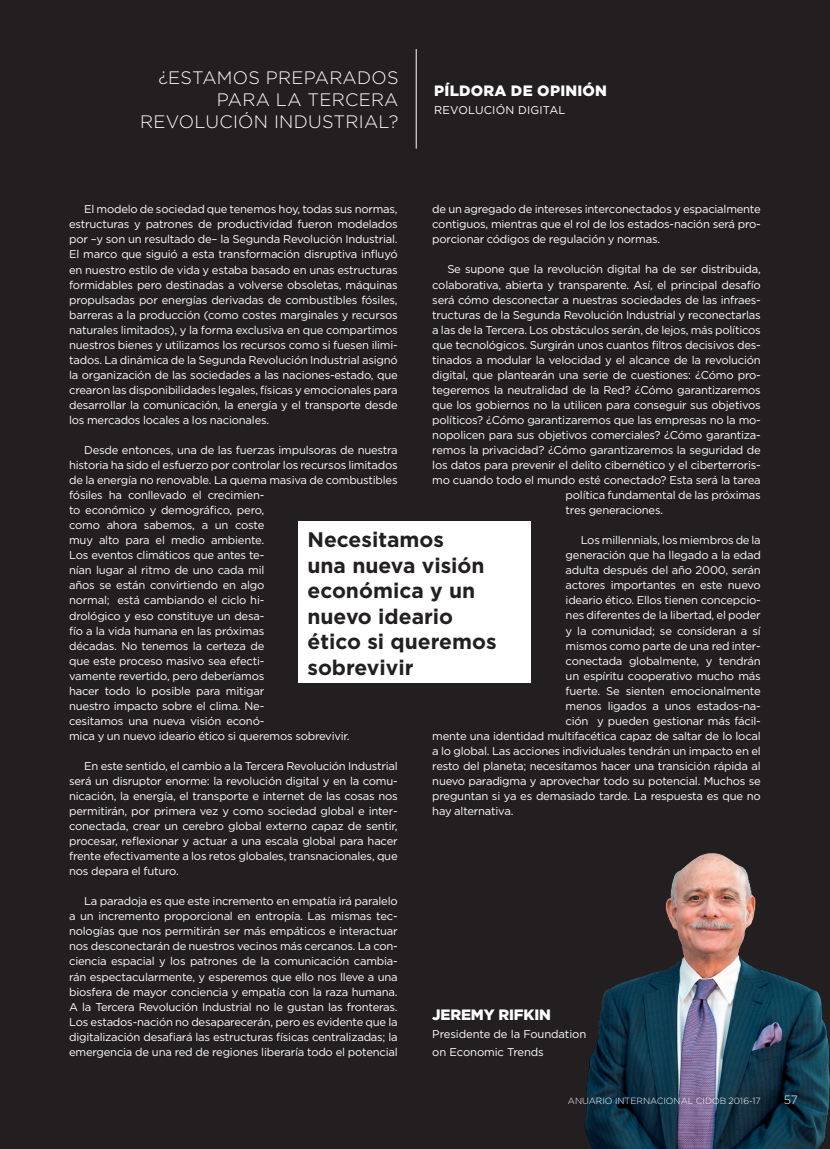
<style>
.page{position:relative;width:830px;height:1149px;background:#fff}
.page>*{position:absolute;margin:0;border:0;box-sizing:border-box;transform-origin:0 0}
.t1{font:700 21px/25.5px "Gotham";color:#231f20}
.t2{font:300 18px/21.6px "Gotham";letter-spacing:.015em;color:#fff;text-align:right}
.t3{font:900 15px "Gotham";letter-spacing:.015em;color:#fff}
.t4{font:900 15px "Gotham";letter-spacing:-.01em;color:#fff}
.t5{font:300 12px "Gotham";color:#fff}
.t6{font:11.25px/15px "Gotham";letter-spacing:-.02em;color:#fff;text-align:justify}
.t7{font:11.25px "Gotham";letter-spacing:.015em;color:#fff}
.t8{font:300 9px "Gotham";color:#fff}
</style>
<div class="page">
<div style="left:0;top:0;width:829px;height:1148px;background:#231f20"></div>
<img style="left:585px;top:853px;width:244px;height:295px">
<hr style="left:415px;top:49px;width:1px;height:99px;background:#fff">
<div style="left:299px;top:521px;width:232px;height:162px;background:#fff"></div>
<h2 class="t2" style="left:140px;top:67px;width:260px">¿ESTAMOS PREPARADOS<br>PARA LA TERCERA<br>REVOLUCIÓN INDUSTRIAL?</h2>
<h3 class="t3" style="left:434px;top:80px;width:174px">PÍLDORA DE OPINIÓN</h3>
<p class="t7" style="left:434px;top:103px;width:133px">REVOLUCIÓN DIGITAL</p>
<p class="t6" style="left:432px;top:201px;width:330px">de un agregado de intereses interconectados y espacialmente contiguos, mientras que el rol de los estados-nación será pro&shy;porcionar códigos de regulación y normas.</p>
<p class="t6" style="left:447px;top:262px;width:315px">Se supone que la revolución digital ha de ser distribuida,</p>
<p class="t6" style="left:432px;top:277px;width:330px">colaborativa, abierta y transparente. Así, el principal desafío</p>
<p class="t6" style="left:432px;top:292px;width:330px">será cómo desconectar a nuestras sociedades de las infraes-</p>
<p class="t6" style="left:432px;top:307px;width:330px">tructuras de la Segunda Revolución Industrial y reconectarlas</p>
<p class="t6" style="left:432px;top:322px;width:330px">a las de la Tercera. Los obstáculos serán, de lejos, más políticos</p>
<p class="t6" style="left:432px;top:337px;width:330px">que tecnológicos. Surgirán unos cuantos filtros decisivos des-</p>
<p class="t6" style="left:432px;top:352px;width:330px">tinados a modular la velocidad y el alcance de la revolución</p>
<p class="t6" style="left:432px;top:367px;width:330px">digital, que plantearán una serie de cuestiones: ¿Cómo pro-</p>
<p class="t6" style="left:432px;top:382px;width:330px">tegeremos la neutralidad de la Red? ¿Cómo garantizaremos</p>
<p class="t6" style="left:432px;top:397px;width:330px">que los gobiernos no la utilicen para conseguir sus objetivos</p>
<p class="t6" style="left:432px;top:412px;width:330px">políticos? ¿Cómo garantizaremos que las empresas no la mo-</p>
<p class="t6" style="left:432px;top:427px;width:330px">nopolicen para sus objetivos comerciales? ¿Cómo garantiza-</p>
<p class="t6" style="left:432px;top:442px;width:330px">remos la privacidad? ¿Cómo garantizaremos la seguridad de</p>
<p class="t6" style="left:432px;top:457px;width:330px">los datos para prevenir el delito cibernético y el ciberterroris-</p>
<p class="t6" style="left:432px;top:472px;width:330px">mo cuando todo el mundo esté conectado? Esta será la tarea</p>
<p class="t6" style="left:565px;top:487px;width:196px">política fundamental de las próximas</p>
<p class="t6" style="left:565px;top:502px;width:99px">tres generaciones.</p>
<p class="t6" style="left:580px;top:532px;width:181px">Los millennials, los miembros de la</p>
<p class="t6" style="left:565px;top:547px;width:196px">generación que ha llegado a la edad</p>
<p class="t6" style="left:565px;top:562px;width:196px">adulta después del año 2000, serán</p>
<p class="t6" style="left:565px;top:577px;width:196px">actores importantes en este nuevo</p>
<p class="t6" style="left:565px;top:592px;width:196px">ideario ético. Ellos tienen concepcio-</p>
<p class="t6" style="left:565px;top:607px;width:196px">nes diferentes de la libertad, el poder</p>
<p class="t6" style="left:565px;top:622px;width:196px">y la comunidad; se consideran a sí</p>
<p class="t6" style="left:565px;top:637px;width:196px">mismos como parte de una red inter-</p>
<p class="t6" style="left:565px;top:652px;width:196px">conectada globalmente, y tendrán</p>
<p class="t6" style="left:565px;top:667px;width:196px">un espíritu cooperativo mucho más</p>
<p class="t6" style="left:565px;top:682px;width:196px">fuerte. Se sienten emocionalmente</p>
<p class="t6" style="left:565px;top:697px;width:196px">menos ligados a unos estados-na-</p>
<p class="t6" style="left:565px;top:712px;width:196px">ción y pueden gestionar más fácil-</p>
<p class="t6" style="left:432px;top:727px;width:330px">mente una identidad multifacética capaz de saltar de lo local</p>
<p class="t6" style="left:432px;top:742px;width:330px">a lo global. Las acciones individuales tendrán un impacto en el</p>
<p class="t6" style="left:432px;top:758px;width:330px">resto del planeta; necesitamos hacer una transición rápida al</p>
<p class="t6" style="left:432px;top:773px;width:330px">nuevo paradigma y aprovechar todo su potencial. Muchos se</p>
<p class="t6" style="left:432px;top:788px;width:330px">preguntan si ya es demasiado tarde. La respuesta es que no</p>
<p class="t6" style="left:432px;top:803px;width:83px">hay alternativa.</p>
<p class="t6" style="left:69px;top:201px;width:330px;text-indent:15px">El modelo de sociedad que tenemos hoy, todas sus normas, estructuras y patrones de productividad fueron modelados por –y son un resultado de– la Segunda Revolución Industrial.<br>El marco que siguió a esta transformación disruptiva influyó en nuestro estilo de vida y estaba basado en unas estructuras formidables pero destinadas a volverse obsoletas, máquinas propulsadas por energías derivadas de combustibles fósiles, barreras a la producción (como costes marginales y recursos naturales limitados), y la forma exclusiva en que compartimos nuestros bienes y utilizamos los recursos como si fuesen ilimi&shy;tados. La dinámica de la Segunda Revolución Industrial asignó la organización de las sociedades a las naciones-estado, que crearon las disponibilidades legales, físicas y emocionales para desarrollar la comunicación, la energía y el transporte desde los mercados locales a los nacionales.</p>
<p class="t6" style="left:69px;top:442px;width:330px;text-align:left;text-indent:15px">Desde entonces, una de las fuerzas impulsoras de nuestra historia ha sido el esfuerzo por controlar los recursos limitados de la energía no renovable. La quema masiva de combustibles fósiles ha conllevado el crecimien-<br>to económico y demográfico, pero,<br>como ahora sabemos, a un coste<br>muy alto para el medio ambiente.<br>Los eventos climáticos que antes te-<br>nían lugar al ritmo de uno cada mil<br>años se están convirtiendo en algo<br>normal; está cambiando el ciclo hi-<br>drológico y eso constituye un desa-<br>fío a la vida humana en las próximas<br>décadas. No tenemos la certeza de<br>que este proceso masivo sea efecti-<br>vamente revertido, pero deberíamos<br>hacer todo lo posible para mitigar<br>nuestro impacto sobre el clima. Ne-<br>cesitamos una nueva visión econó-<br>mica y un nuevo ideario ético si queremos sobrevivir.</p>
<p class="t6" style="left:69px;top:758px;width:330px;text-indent:15px">En este sentido, el cambio a la Tercera Revolución Industrial será un disruptor enorme: la revolución digital y en la comu&shy;nicación, la energía, el transporte e internet de las cosas nos permitirán, por primera vez y como sociedad global e inter&shy;conectada, crear un cerebro global externo capaz de sentir, procesar, reflexionar y actuar a una escala global para hacer frente efectivamente a los retos globales, transnacionales, que nos depara el futuro.</p>
<p class="t6" style="left:69px;top:893px;width:330px;text-indent:15px">La paradoja es que este incremento en empatía irá paralelo a un incremento proporcional en entropía. Las mismas tec&shy;nologías que nos permitirán ser más empáticos e interactuar nos desconectarán de nuestros vecinos más cercanos. La con&shy;ciencia espacial y los patrones de la comunicación cambia&shy;rán espectacularmente, y esperemos que ello nos lleve a una biosfera de mayor conciencia y empatía con la raza humana.<br>A la Tercera Revolución Industrial no le gustan las fronteras.<br>Los estados-nación no desaparecerán, pero es evidente que la digitalización desafiará las estructuras físicas centralizadas; la emergencia de una red de regiones liberaría todo el potencial</p>
<h1 class="t1" style="left:307px;top:526px;width:190px">Necesitamos<br>una nueva visión económica y un nuevo ideario ético si queremos sobrevivir</h1>
<h3 class="t4" style="left:432px;top:1003px;width:120px">JEREMY RIFKIN</h3>
<p class="t6" style="left:432px;top:1024px;width:155px;line-height:18px">Presidente de la Foundation on Economic Trends</p>
<p class="t8" style="left:567px;top:1094px;width:194px">ANUARIO INTERNACIONAL CIDOB 2016-17</p>
<p class="t5" style="left:783px;top:1091px;width:15px">57</p>
</div>
